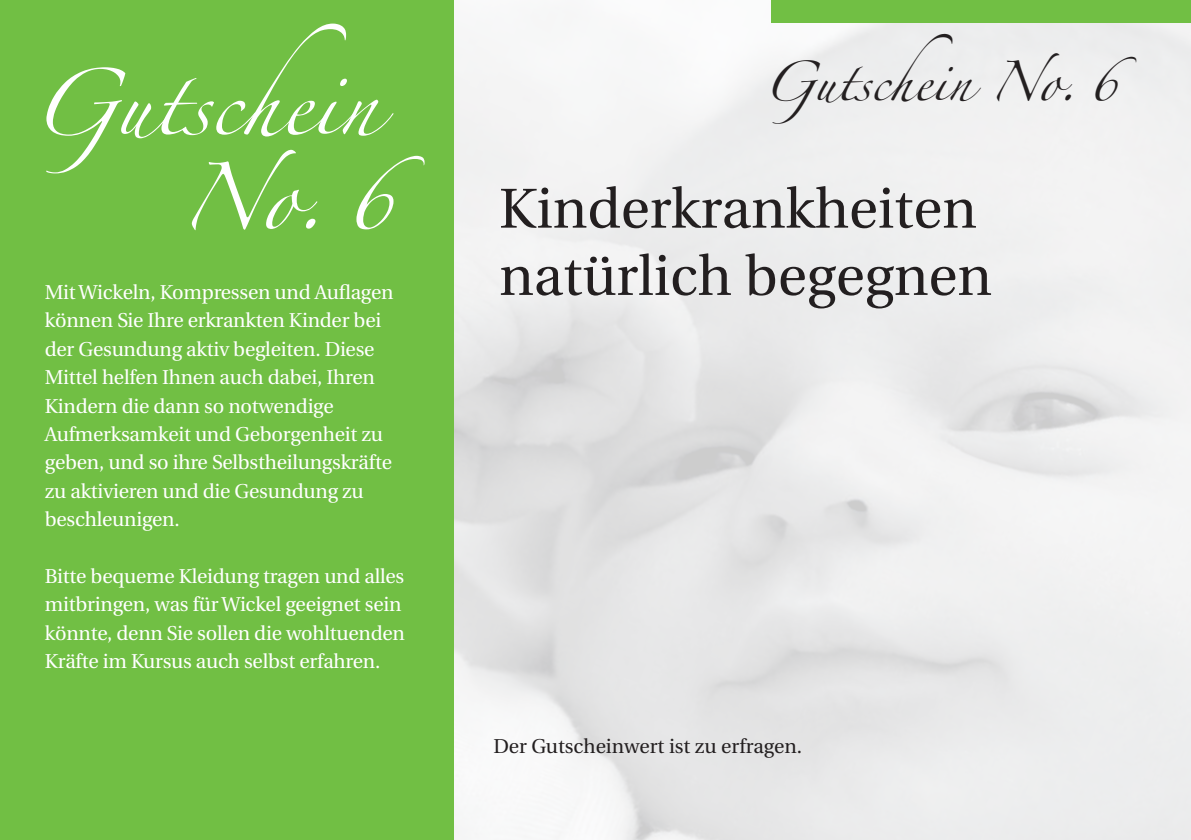
<style>
.page{position:relative;width:1191px;height:840px;background:#fff}
.page>*{position:absolute;margin:0;border:0;box-sizing:border-box;transform-origin:0 0}
.t1{font:60px "Zapfino";color:#fff}
.t2{font:56px "Utopia";color:#231f20}
.t3{font:36px "Zapfino";color:#231f20}
.t4{font:20px/28.4px "Utopia";letter-spacing:-.01em;color:#fff}
.t5{font:20px "Utopia";color:#231f20}
</style>
<div class="page">
<div style="left:0;top:0;width:454px;height:839px;background:#71bf44"></div>
<div style="left:771px;top:0;width:420px;height:23px;background:#71bf44"></div>
<p class="t1" style="left:30px;top:78px;width:349px">Gutschein</p>
<p class="t3" style="left:763px;top:67px;width:357px">Gutschein No. 6</p>
<p class="t1" style="left:180px;top:172px;width:217px">No . 6</p>
<p class="t2" style="left:499px;top:178px;width:479px">Kinderkrankheiten</p>
<p class="t2" style="left:499px;top:245px;width:494px">natürlich begegnen</p>
<p class="t4" style="left:45px;top:278px;width:350px">Mit Wickeln, Kompressen und Auflagen können Sie Ihre erkrankten Kinder bei der Gesundung aktiv begleiten. Diese Mittel helfen Ihnen auch dabei, Ihren Kindern die dann so notwendige Aufmerksamkeit und Geborgenheit zu geben, und so ihre Selbstheilungskräfte zu aktivieren und die Gesundung zu beschleunigen.</p>
<p class="t4" style="left:45px;top:562px;width:362px">Bitte bequeme Kleidung tragen und alles mitbringen, was für Wickel geeignet sein könnte, denn Sie sollen die wohltuenden Kräfte im Kursus auch selbst erfahren.</p>
<p class="t5" style="left:493px;top:735px;width:310px">Der Gutscheinwert ist zu erfragen.</p>
</div>
